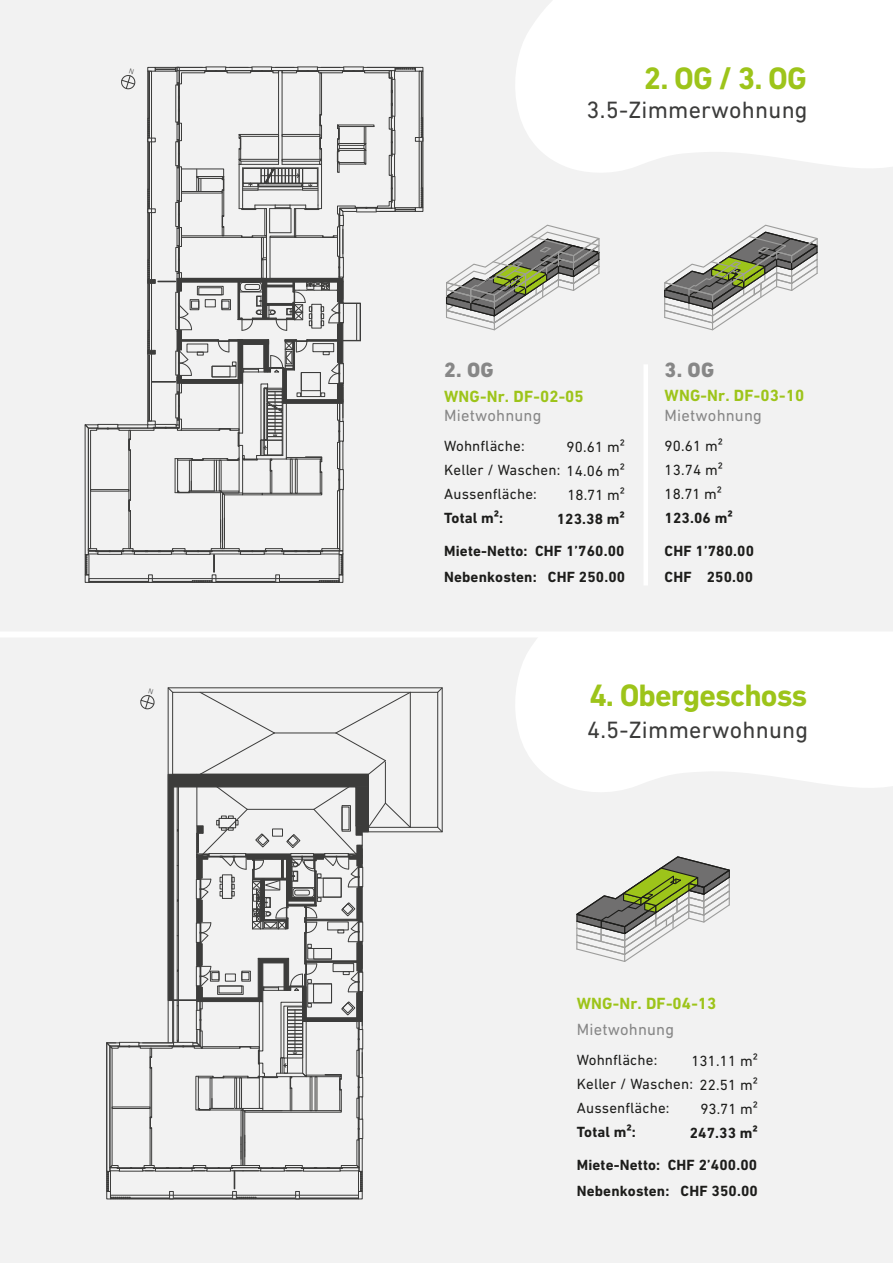
<style>
.page{position:relative;width:893px;height:1263px;background:#f2f2f2}
.page>*{position:absolute;margin:0;border:0;box-sizing:border-box;transform-origin:0 0}
.t1{font:700 31.5px "DIN Next LT Pro";letter-spacing:-.03em;color:#9dc41a}
.t2{font:24px "DIN Next LT Pro";letter-spacing:.01em;color:#3c3c3b}
.t3{font:800 21px "DIN Next LT Pro";color:#878787}
.t4{font:700 16.5px "DIN Next LT Pro";letter-spacing:.01em;color:#9dc41a}
.t5{font:16.5px "DIN Next LT Pro";letter-spacing:.01em;color:#878787}
.t6{font:700 15px/25.5px "DIN Next LT Pro";letter-spacing:.01em;color:#1d1d1b}
.t7{font:15px/24px "DIN Next LT Pro";letter-spacing:.01em;color:#1d1d1b}
</style>
<div class="page">
<div style="left:0;top:631px;width:893px;height:6px;background:#fff"></div>
<svg style="left:516px;top:637px;width:377px;height:155px;fill:#fff"></svg>
<svg style="left:516px;top:0;width:377px;height:172px;fill:#fff"></svg>
<svg style="left:437px;top:827px;width:6px;height:5px"></svg>
<svg style="left:437px;top:687px;width:6px;height:6px"></svg>
<div style="left:643px;top:364px;width:5px;height:221px;background:#fff"></div>
<svg style="left:576px;top:856px;width:154px;height:106px"></svg>
<svg style="left:446px;top:224px;width:154px;height:107px"></svg>
<svg style="left:664px;top:224px;width:154px;height:107px"></svg>
<svg style="left:84px;top:67px;width:339px;height:516px"></svg>
<svg style="left:106px;top:687px;width:305px;height:512px"></svg>
<h1 class="t1" style="left:644px;top:60px;width:164px">2. OG / 3. OG</h1>
<h2 class="t2" style="left:587px;top:96px;width:223px">3.5-Zimmerwohnung</h2>
<h3 class="t3" style="left:444px;top:358px;width:51px">2. OG</h3>
<p class="t4" style="left:444px;top:386px;width:141px">WNG-Nr. DF-02-05</p>
<p class="t5" style="left:444px;top:406px;width:99px">Mietwohnung</p>
<p class="t7" style="left:444px;top:434px;width:182px">Wohnfläche:<br>Keller / Waschen: 14.06 m²<br>Aussenfläche:</p>
<p class="t6" style="left:444px;top:505px;width:61px">Total m²:</p>
<p class="t6" style="left:444px;top:538px;width:183px">Miete-Netto: CHF 1’760.00<br>Nebenkosten: CHF 250.00</p>
<p class="t7" style="left:566px;top:434px;width:60px">90.61 m²</p>
<p class="t7" style="left:567px;top:482px;width:59px">18.71 m²</p>
<p class="t6" style="left:557px;top:506px;width:70px">123.38 m²</p>
<h3 class="t3" style="left:665px;top:357px;width:51px">3. OG</h3>
<p class="t4" style="left:665px;top:386px;width:141px">WNG-Nr. DF-03-10</p>
<p class="t5" style="left:665px;top:406px;width:99px">Mietwohnung</p>
<p class="t7" style="left:665px;top:434px;width:60px;text-align:justify">90.61 m²<br>13.74 m²<br>18.71 m²</p>
<p class="t6" style="left:665px;top:505px;width:70px">123.06 m²</p>
<p class="t6" style="left:665px;top:538px;width:91px">CHF 1’780.00<br>CHF 250.00</p>
<h1 class="t1" style="left:589px;top:677px;width:220px">4. Obergeschoss</h1>
<h2 class="t2" style="left:587px;top:716px;width:223px">4.5-Zimmerwohnung</h2>
<p class="t4" style="left:577px;top:994px;width:141px">WNG-Nr. DF-04-13</p>
<p class="t5" style="left:577px;top:1020px;width:99px">Mietwohnung</p>
<p class="t7" style="left:577px;top:1048px;width:183px">Wohnfläche:<br>Keller / Waschen: 22.51 m²<br>Aussenfläche:</p>
<p class="t6" style="left:577px;top:1119px;width:61px">Total m²:</p>
<p class="t6" style="left:577px;top:1152px;width:183px">Miete-Netto: CHF 2’400.00<br>Nebenkosten: CHF 350.00</p>
<p class="t7" style="left:691px;top:1048px;width:68px">131.11 m²</p>
<p class="t7" style="left:700px;top:1096px;width:59px">93.71 m²</p>
<p class="t6" style="left:690px;top:1120px;width:70px">247.33 m²</p>
</div>
